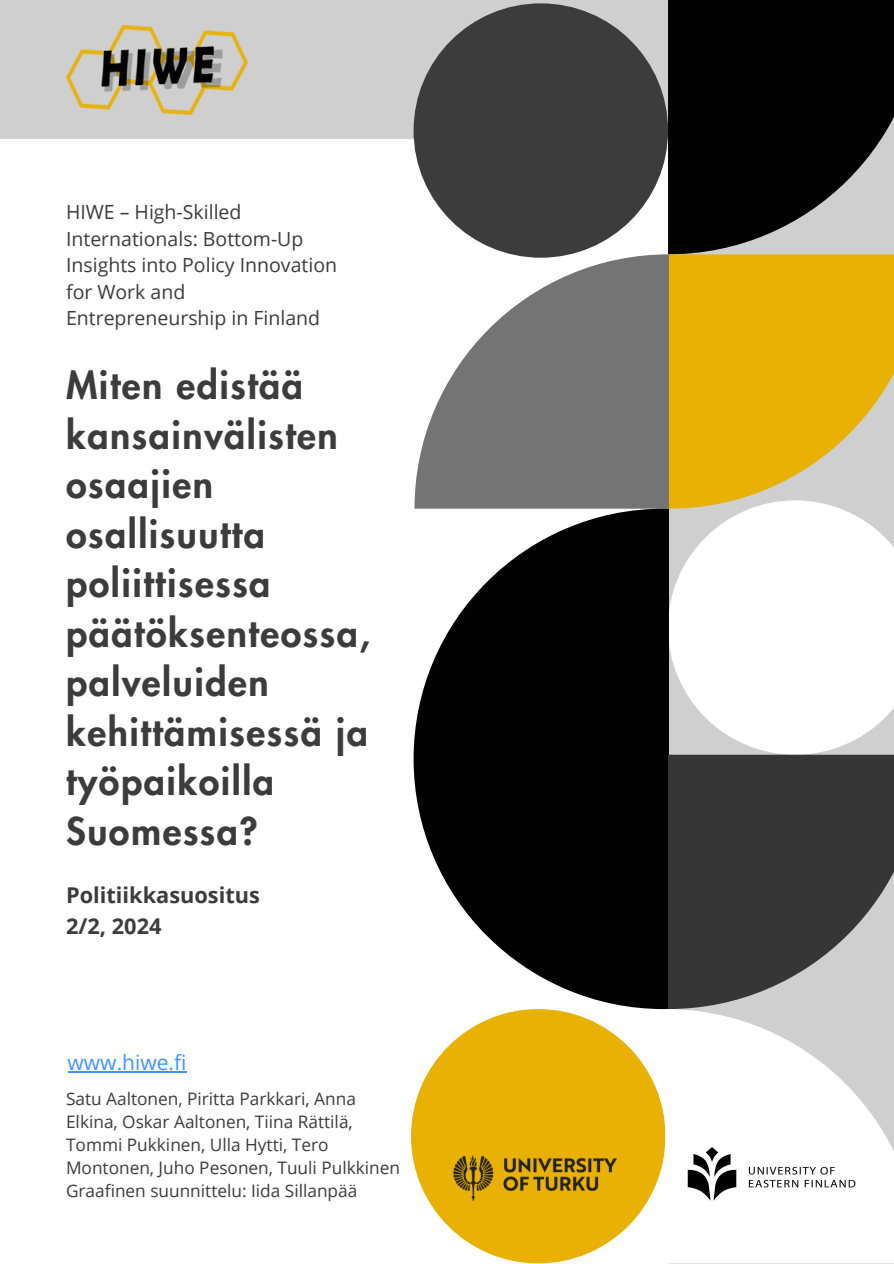
<style>
.page{position:relative;width:894px;height:1264px;background:#fff}
.page>*{position:absolute;margin:0;border:0;box-sizing:border-box;transform-origin:0 0}
.t1{font:800 37.5px/49.5px "Futura LT Pro";letter-spacing:.04em;color:#3d3c3c}
.t2{font:700 21.75px/30.3px "Open Sans";color:#3d3c3c}
.t3{font:21px "Open Sans";color:#4393ff}
.t4{font:19.5px/26.4px "Open Sans";color:#3d3c3c}
.t5{font:17.25px/23.1px "Open Sans";color:#3d3c3c}
</style>
<div class="page">
<div style="left:0;top:0;width:853px;height:139px;background:#cfcfcf"></div>
<svg style="left:667px;top:0;width:226px;height:254px;background:#222"></svg>
<div style="left:413px;top:3px;width:254px;height:255px;background:#3d3c3c;border-radius:50%"></div>
<svg style="left:414px;top:254px;width:254px;height:254px;fill:#747474"></svg>
<svg style="left:668px;top:254px;width:225px;height:246px;background:#e4b41d"></svg>
<svg style="left:667px;top:500px;width:226px;height:254px"></svg>
<svg style="left:413px;top:508px;width:255px;height:501px;fill:#020202"></svg>
<svg style="left:667px;top:754px;width:226px;height:255px;background:#4d4d4d"></svg>
<div style="left:411px;top:1009px;width:254px;height:254px;background:#e8b103;border-radius:50%"></div>
<svg style="left:665px;top:1009px;width:228px;height:140px"></svg>
<img style="left:668px;top:1128px;width:210px;height:73px">
<img style="left:429px;top:1155px;width:188px;height:57px">
<img style="left:66px;top:25px;width:181px;height:89px">
<hr style="left:68px;top:1071px;width:118px;height:1px;background:#4393ff">
<p class="t4" style="left:66px;top:199px;width:272px">HIWE – High-Skilled<br>Internationals: Bottom-Up<br>Insights into Policy Innovation for Work and<br>Entrepreneurship in Finland</p>
<p class="t1" style="left:66px;top:362px;width:305px">Miten edistää kansainvälisten osaajien osallisuutta poliittisessa päätöksenteossa, palveluiden kehittämisessä ja työpaikoilla<br>Suomessa?</p>
<p class="t2" style="left:66px;top:879px;width:195px">Politiikkasuositus<br>2/2, 2024</p>
<h1 class="t3" style="left:68px;top:1047px;width:120px">www.hiwe.fi</h1>
<h4 class="t5" style="left:66px;top:1086px;width:335px">Satu Aaltonen, Piritta Parkkari, Anna Elkina, Oskar Aaltonen, Tiina Rättilä, Tommi Pukkinen, Ulla Hytti, Tero Montonen, Juho Pesonen, Tuuli Pulkkinen</h4>
<p class="t5" style="left:66px;top:1179px;width:293px">Graafinen suunnittelu: Iida Sillanpää</p>
</div>
